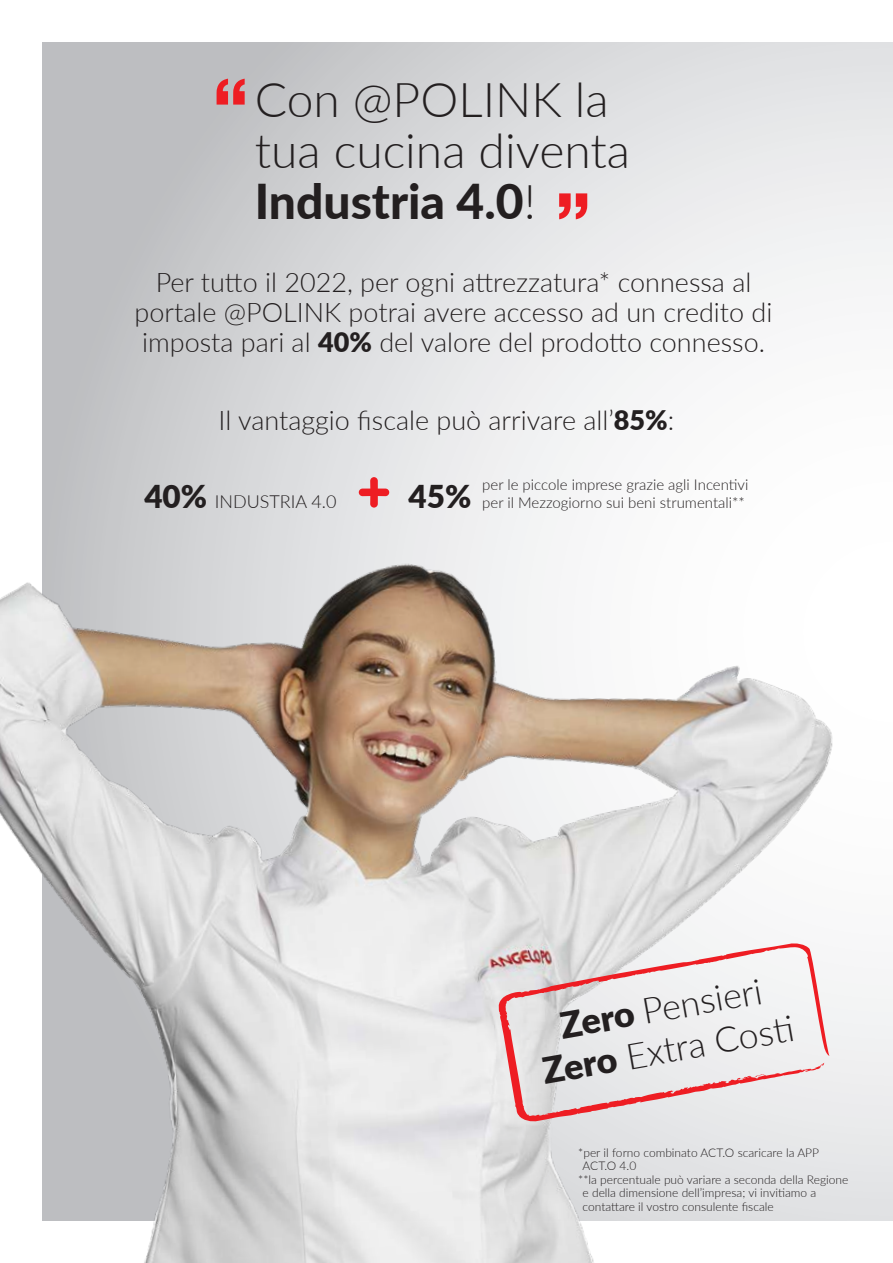
<style>
.page{position:relative;width:893px;height:1263px;background:#fff}
.page>*{position:absolute;margin:0;border:0;box-sizing:border-box;transform-origin:0 0}
.t1{font:800 72px "Helvetica Neue LT Std";color:#ee1d23}
.t2{font:300 48px/51px "Lato";color:#231f20}
.t3{font:300 36px/42px "Lato";color:#231f20;text-align:center}
.t4{font:900 31.5px "Lato";color:#231f20}
.t5{font:300 27px/30px "Lato";color:#231f20;text-align:center}
.t6{font:300 18px "Lato";color:#231f20}
.t7{font:300 15px "Lato";color:#231f20}
.t8{font:300 12px/13.5px "Lato";color:#231f20}
.s1{font-weight:800}
.s2{font-weight:900}
</style>
<div class="page">
<svg style="left:43px;top:43px;width:850px;height:505px"></svg>
<img style="left:0;top:548px;width:893px;height:715px">
<svg style="left:497px;top:942px;width:332px;height:180px;fill:#ebebec"></svg>
<svg style="left:359px;top:477px;width:30px;height:31px"></svg>
<p class="t1" style="left:213px;top:62px;width:37px">“</p>
<p class="t2" style="left:255px;top:73px;width:377px">Con @POLINK la tua cucina diventa<br><span class="s1">Industria 4.0</span>!</p>
<p class="t1" style="left:591px;top:236px;width:37px;rotate:-180deg">“</p>
<p class="t5" style="left:135px;top:266px;width:639px">Per tutto il 2022, per ogni attrezzatura* connessa al portale @POLINK potrai avere accesso ad un credito di imposta pari al <span class="s2">40%</span> del valore del prodotto connesso.</p>
<p class="t5" style="left:219px;top:405px;width:457px">Il vantaggio fiscale può arrivare all’<span class="s2">85%</span>:</p>
<p class="t4" style="left:144px;top:472px;width:64px">40%</p>
<p class="t4" style="left:409px;top:472px;width:64px">45%</p>
<p class="t7" style="left:482px;top:474px;width:268px">per le piccole imprese grazie agli Incentivi</p>
<p class="t6" style="left:215px;top:489px;width:123px">INDUSTRIA 4.0</p>
<p class="t7" style="left:482px;top:492px;width:264px">per il Mezzogiorno sui beni strumentali**</p>
<p class="t3" style="left:532px;top:1008px;width:248px;rotate:-10deg"><span class="s2">Zero</span> Pensieri<br><span class="s2">Zero</span> Extra Costi</p>
<p class="t8" style="left:583px;top:1145px;width:238px;text-indent:-4px">*per il forno combinato ACT.O scaricare la APP<br>ACT.O 4.0</p>
<p class="t8" style="left:583px;top:1172px;width:267px;text-indent:-4px">**la percentuale può variare a seconda della Regione e della dimensione dell’impresa; vi invitiamo a contattare il vostro consulente fiscale</p>
</div>
